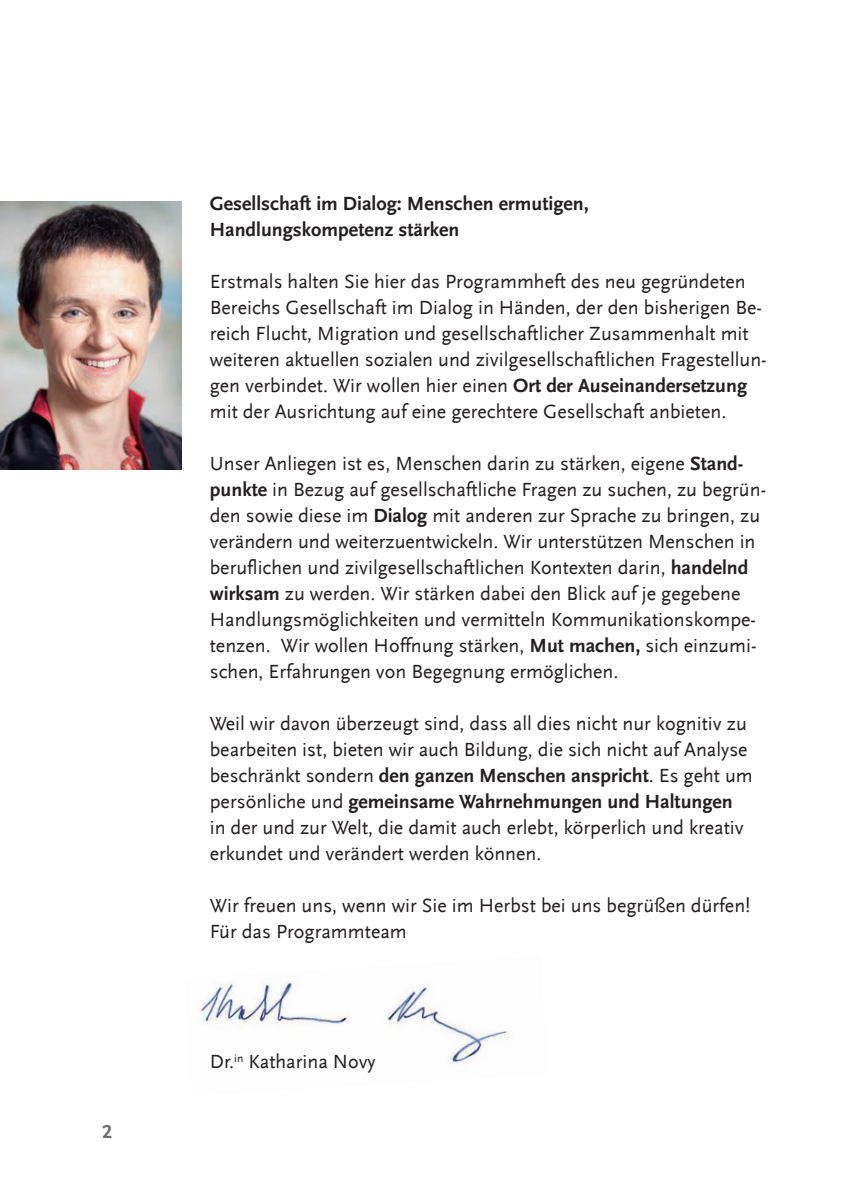
<style>
.page{position:relative;width:842px;height:1191px;background:#fff}
.page>*{position:absolute;margin:0;border:0;box-sizing:border-box;transform-origin:0 0}
.t1{font:20px/26px "Scala Sans LF";color:#231f20}
.t2{font:700 20px/26px "Scala Sans LF";color:#231f20}
.t3{font:700 20px "Scala Sans LF";color:#6c6d70}
.s1{font-weight:700}
</style>
<div class="page">
<img style="left:198px;top:981px;width:314px;height:82px">
<img style="left:0;top:201px;width:181px;height:269px">
<p class="t3" style="left:102px;top:1120px;width:11px">2</p>
<p class="t2" style="left:210px;top:191px;width:381px">Gesellschaft im Dialog: Menschen ermutigen,<br>Handlungskompetenz stärken</p>
<p class="t1" style="left:210px;top:269px;width:558px">Erstmals halten Sie hier das Programmheft des neu gegründeten Bereichs Gesellschaft im Dialog in Händen, der den bisherigen Be&shy;reich Flucht, Migration und gesellschaftlicher Zusammenhalt mit weiteren aktuellen sozialen und zivilgesellschaftlichen Fragestellun&shy;gen verbindet. Wir wollen hier einen <span class="s1">Ort der Auseinandersetzung </span>mit der Ausrichtung auf eine gerechtere Gesellschaft anbieten.</p>
<p class="t1" style="left:210px;top:451px;width:558px">Unser Anliegen ist es, Menschen darin zu stärken, eigene <span class="s1">Stand&shy;punkte</span> in Bezug auf gesellschaftliche Fragen zu suchen, zu begrün&shy;den sowie diese im <span class="s1">Dialog</span> mit anderen zur Sprache zu bringen, zu verändern und weiterzuentwickeln. Wir unterstützen Menschen in beruflichen und zivilgesellschaftlichen Kontexten darin, <span class="s1">handelnd wirksam</span> zu werden. Wir stärken dabei den Blick auf je gegebene Handlungsmöglichkeiten und vermitteln Kommunikationskompe&shy;tenzen. Wir wollen Hoffnung stärken, <span class="s1">Mut machen,</span> sich einzumi&shy;schen, Erfahrungen von Begegnung ermöglichen.</p>
<p class="t1" style="left:210px;top:711px;width:544px">Weil wir davon überzeugt sind, dass all dies nicht nur kognitiv zu bearbeiten ist, bieten wir auch Bildung, die sich nicht auf Analyse beschränkt sondern <span class="s1">den ganzen Menschen anspricht</span>. Es geht um persönliche und <span class="s1">gemeinsame Wahrnehmungen und Haltungen </span>in der und zur Welt, die damit auch erlebt, körperlich und kreativ erkundet und verändert werden können.</p>
<p class="t1" style="left:210px;top:893px;width:542px">Wir freuen uns, wenn wir Sie im Herbst bei uns begrüßen dürfen!<br>Für das Programmteam</p>
<p class="t1" style="left:210px;top:1049px;width:167px">Dr.<sup>in</sup> Katharina Novy</p>
</div>
